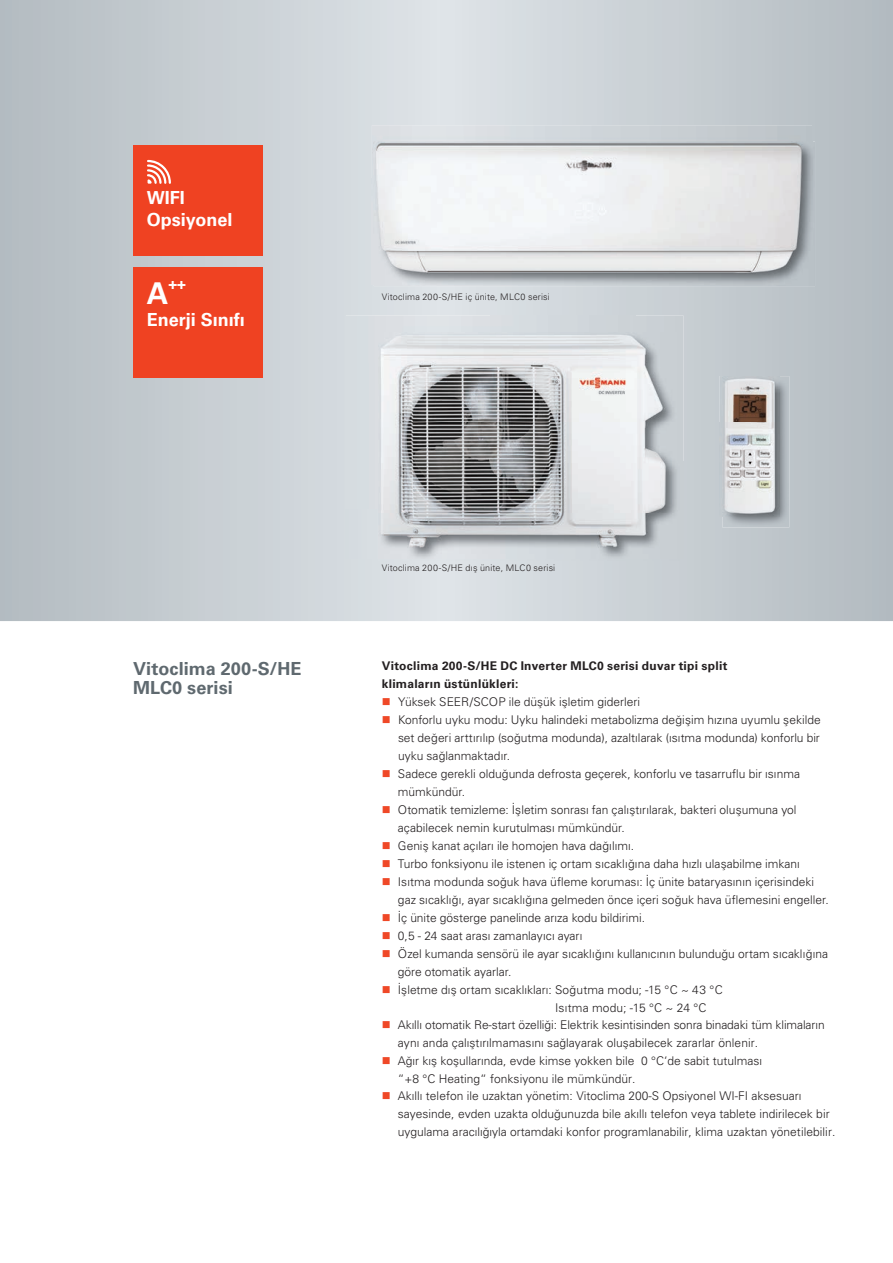
<style>
.page{position:relative;width:893px;height:1263px;background:#fff}
.page>*{position:absolute;margin:0;border:0;box-sizing:border-box;transform-origin:0 0}
.t1{font:700 30px "Univers LTCYR 65";color:#fff}
.t2{font:700 18px/19.5px "Univers LTCYR 65";letter-spacing:.005em;color:#5f696f}
.t3{font:700 18px/21.6px "Univers LTCYR 65";color:#fff}
.t4{font:700 15px "Univers LTCYR 65";color:#fff}
.t5{font:300 12px/18px "Univers LTCYR 45";color:#231f20}
.t6{font:700 12px/18px "Univers LTCYR 65";letter-spacing:.02em;color:#231f20}
.t7{font:300 9px "Univers LTCYR 45";letter-spacing:.02em;color:#231f20}
.s1{color:#ef4827}
</style>
<div class="page">
<svg style="left:0;top:0;width:893px;height:621px;background:#c5cbd0"></svg>
<img style="left:372px;top:125px;width:440px;height:53px">
<img style="left:372px;top:178px;width:2px;height:107px">
<img style="left:374px;top:141px;width:438px;height:144px">
<img style="left:378px;top:332px;width:301px;height:229px">
<img style="left:346px;top:315px;width:145px;height:49px">
<div style="left:490px;top:315px;width:145px;height:17px;background:#d2d8dc"></div>
<img style="left:635px;top:315px;width:48px;height:146px">
<div style="left:346px;top:364px;width:32px;height:194px;background:#d6dde1"></div>
<img style="left:679px;top:461px;width:4px;height:97px">
<img style="left:722px;top:376px;width:67px;height:151px">
<img style="left:719px;top:376px;width:3px;height:47px">
<img style="left:719px;top:423px;width:3px;height:93px">
<img style="left:722px;top:376px;width:57px;height:140px">
<div style="left:133px;top:267px;width:130px;height:111px;background:#ef4222"></div>
<div style="left:133px;top:146px;width:130px;height:110px;background:#ef4222"></div>
<svg style="left:147px;top:159px;width:24px;height:25px"></svg>
<h2 class="t3" style="left:147px;top:189px;width:87px">WIFI<br>Opsiyonel</h2>
<h1 class="t1" style="left:147px;top:282px;width:23px">A</h1>
<p class="t4" style="left:168px;top:278px;width:19px">++</p>
<h2 class="t3" style="left:147px;top:310px;width:100px">Enerji Sınıfı</h2>
<p class="t7" style="left:382px;top:293px;width:169px">Vitoclima 200-S/HE iç ünite, MLC0 serisi</p>
<p class="t7" style="left:382px;top:565px;width:175px">Vitoclima 200-S/HE dış ünite, MLC0 serisi</p>
<h2 class="t2" style="left:133px;top:660px;width:170px">Vitoclima 200-S/HE<br>MLC0 serisi</h2>
<p class="t6" style="left:382px;top:658px;width:347px">Vitoclima 200-S/HE DC Inverter MLC0 serisi duvar tipi split klimaların üstünlükleri:</p>
<p class="t5" style="left:382px;top:694px;width:260px"><span class="s1">■</span> Yüksek SEER/SCOP ile düşük işletim giderleri</p>
<p class="t5" style="left:398px;top:712px;width:424px;text-align:justify;text-indent:-16px"><span class="s1">■</span> Konforlu uyku modu: Uyku halindeki metabolizma değişim hızına uyumlu şekilde set değeri arttırılıp (soğutma modunda), azaltılarak (ısıtma modunda) konforlu bir uyku sağlanmaktadır.</p>
<p class="t5" style="left:398px;top:766px;width:404px;text-indent:-16px"><span class="s1">■</span> Sadece gerekli olduğunda defrosta geçerek, konforlu ve tasarruflu bir ısınma mümkündür.</p>
<p class="t5" style="left:398px;top:802px;width:400px;text-indent:-16px"><span class="s1">■</span> Otomatik temizleme: İşletim sonrası fan çalıştırılarak, bakteri oluşumuna yol açabilecek nemin kurutulması mümkündür.</p>
<p class="t5" style="left:382px;top:838px;width:254px"><span class="s1">■</span> Geniş kanat açıları ile homojen hava dağılımı.</p>
<p class="t5" style="left:382px;top:856px;width:419px"><span class="s1">■</span> Turbo fonksiyonu ile istenen iç ortam sıcaklığına daha hızlı ulaşabilme imkanı</p>
<p class="t5" style="left:398px;top:874px;width:432px;text-indent:-16px"><span class="s1">■</span> Isıtma modunda soğuk hava üfleme koruması: İç ünite bataryasının içerisindeki gaz sıcaklığı, ayar sıcaklığına gelmeden önce içeri soğuk hava üflemesini engeller.</p>
<p class="t5" style="left:382px;top:910px;width:265px"><span class="s1">■</span> İç ünite gösterge panelinde arıza kodu bildirimi.</p>
<p class="t5" style="left:382px;top:928px;width:202px"><span class="s1">■</span> 0,5 - 24 saat arası zamanlayıcı ayarı</p>
<p class="t5" style="left:398px;top:946px;width:432px;text-indent:-16px"><span class="s1">■</span> Özel kumanda sensörü ile ayar sıcaklığını kullanıcının bulunduğu ortam sıcaklığına göre otomatik ayarlar.</p>
<p class="t5" style="left:555px;top:982px;width:169px;text-indent:-173px"><span class="s1">■</span> İşletme dış ortam sıcaklıkları: Soğutma modu; -15 °C ~ 43 °C<br>Isıtma modu; -15 °C ~ 24 °C</p>
<p class="t5" style="left:398px;top:1017px;width:428px;text-indent:-16px"><span class="s1">■</span> Akıllı otomatik Re-start özelliği: Elektrik kesintisinden sonra binadaki tüm klimaların aynı anda çalıştırılmamasını sağlayarak oluşabilecek zararlar önlenir.</p>
<p class="t5" style="left:398px;top:1053px;width:366px;text-indent:-16px"><span class="s1">■</span> Ağır kış koşullarında, evde kimse yokken bile 0 °C‘de sabit tutulması “+8 °C Heating“ fonksiyonu ile mümkündür.</p>
<p class="t5" style="left:398px;top:1088px;width:439px;text-indent:-16px"><span class="s1">■</span> Akıllı telefon ile uzaktan yönetim: Vitoclima 200-S Opsiyonel WI-FI aksesuarı sayesinde, evden uzakta olduğunuzda bile akıllı telefon veya tablete indirilecek bir uygulama aracılığıyla ortamdaki konfor programlanabilir, klima uzaktan yönetilebilir.</p>
</div>
